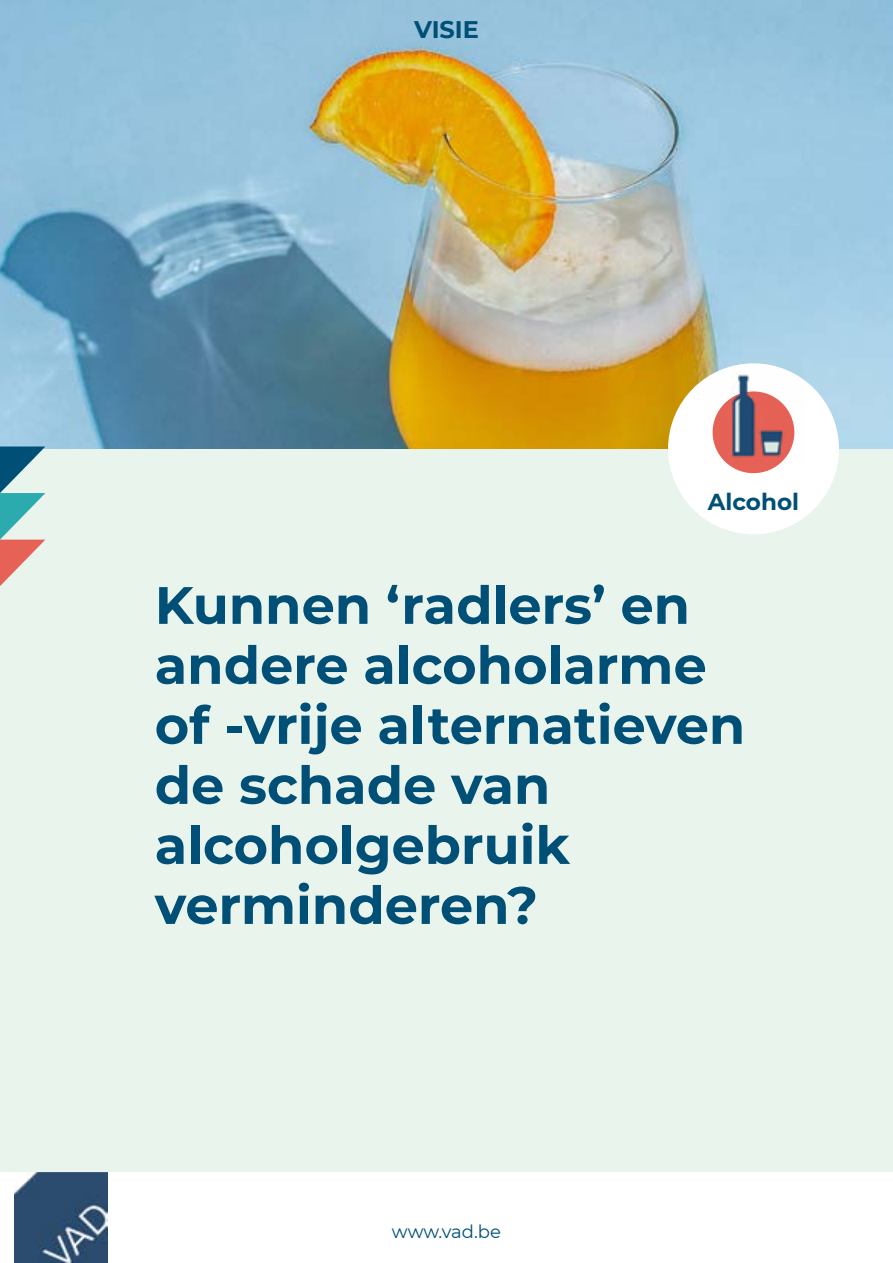
<style>
.page{position:relative;width:893px;height:1263px;background:#fff}
.page>*{position:absolute;margin:0;border:0;box-sizing:border-box;transform-origin:0 0}
.t1{font:700 52.5px/60px "Montserrat";color:#004f76}
.t2{font:700 24px "Montserrat";color:#004f76}
.t3{font:700 23.1px "Montserrat";color:#004f76}
.t4{font:18px "Montserrat";letter-spacing:-.005em;color:#004f76}
</style>
<div class="page">
<img style="left:14px;top:1171px;width:93px;height:92px">
<img style="left:0;top:0;width:893px;height:449px">
<div style="left:0;top:449px;width:893px;height:722px;background:#e9f4ec"></div>
<svg style="left:0;top:446px;width:45px;height:140px"></svg>
<div style="left:668px;top:363px;width:171px;height:171px;background:#fff;border-radius:50%"></div>
<div style="left:713px;top:391px;width:81px;height:82px;background:#e66256;border-radius:50%"></div>
<img style="left:706px;top:366px;width:98px;height:98px">
<p class="t2" style="left:414px;top:12px;width:66px">VISIE</p>
<p class="t3" style="left:708px;top:485px;width:93px">Alcohol</p>
<p class="t1" style="left:155px;top:573px;width:592px">Kunnen ‘radlers’ en andere alcoholarme of -vrije alternatieven de schade van alcoholgebruik verminderen?</p>
<p class="t4" style="left:392px;top:1219px;width:111px">www.vad.be</p>
</div>
